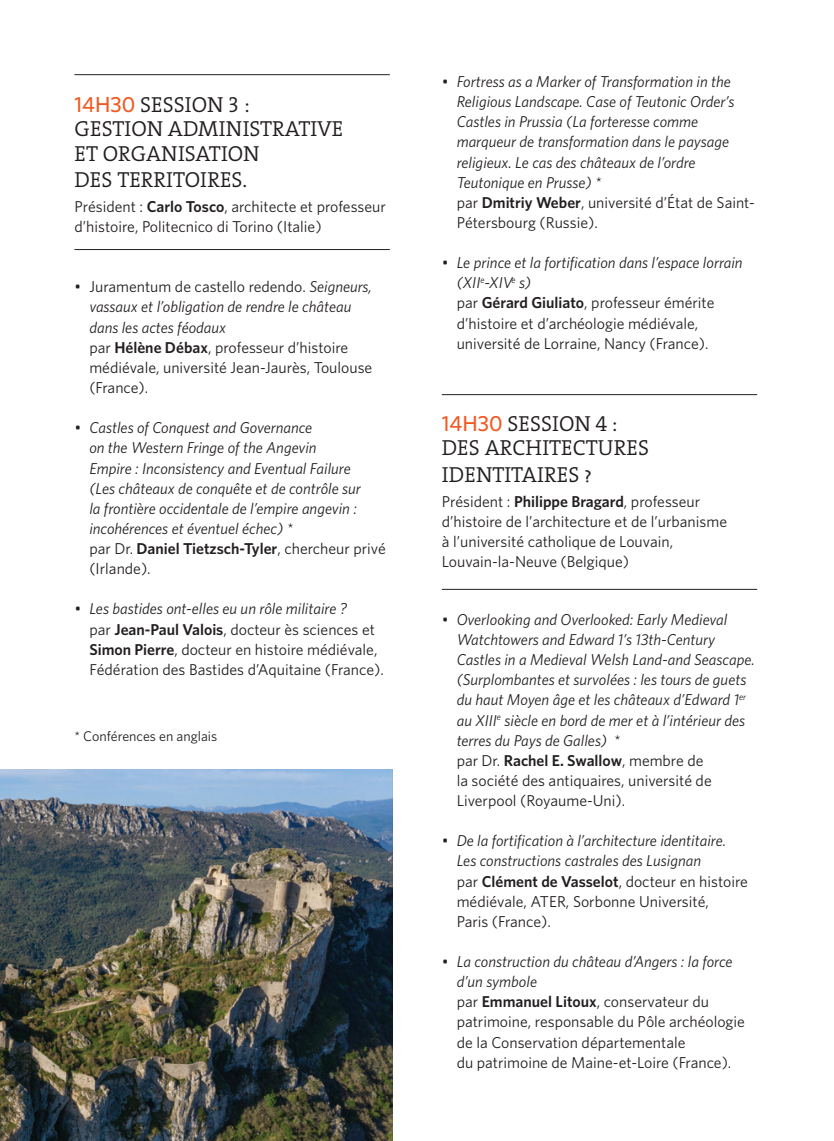
<style>
.page{position:relative;width:834px;height:1141px;background:#fff}
.page>*{position:absolute;margin:0;border:0;box-sizing:border-box;transform-origin:0 0}
.t1{font:21.88px/25px "The Serif Semi Light Caps";color:#231f20}
.t2{font:italic 15.75px/20.1px "Whitney HTF";color:#231f20}
.t3{font:15.75px/20.1px "Whitney HTF";color:#231f20}
.t4{font:14px "Whitney HTF";color:#231f20}
.s1{font-family:"Whitney HTF";font-weight:500;color:#f15921}
.s2{font-weight:600}
.s3{font-style:italic}
.s4{font-style:normal}
.s5{font-weight:600;font-style:normal}
</style>
<div class="page">
<img style="left:0;top:769px;width:392px;height:372px">
<hr style="left:74px;top:249px;width:316px;height:1px;background:#231f20">
<hr style="left:441px;top:589px;width:316px;height:1px;background:#231f20">
<hr style="left:74px;top:74px;width:316px;height:1px;background:#231f20">
<hr style="left:441px;top:394px;width:316px;height:1px;background:#231f20">
<h1 class="t1" style="left:74px;top:91px;width:270px"><span class="s1">14H30</span> SESSION 3 :<br>GESTION ADMINISTRATIVE<br>ET ORGANISATION<br>DES TERRITOIRES.</h1>
<p class="t3" style="left:74px;top:196px;width:313px">Président : <span class="s2">Carlo Tosco</span>, architecte et professeur d’histoire, Politecnico di Torino (Italie)</p>
<p class="t3" style="left:89px;top:276px;width:284px;text-indent:-15px">• Juramentum de castello redendo. <span class="s3">Seigneurs, vassaux et l’obligation de rendre le château dans les actes féodaux<br></span>par <span class="s2">Hélène Débax</span>, professeur d’histoire médiévale, université Jean-Jaurès, Toulouse (France).</p>
<p class="t2" style="left:89px;top:417px;width:298px;text-indent:-15px">• Castles of Conquest and Governance<br>on the Western Fringe of the Angevin<br>Empire : Inconsistency and Eventual Failure<br>(Les châteaux de conquête et de contrôle sur<br>la frontière occidentale de l’empire angevin : incohérences et éventuel échec) *<br><span class="s4">par Dr.</span> <span class="s5">Daniel Tietzsch-Tyler</span><span class="s4">, chercheur privé (Irlande).</span></p>
<p class="t3" style="left:89px;top:599px;width:296px;text-indent:-15px"><span class="s3">• Les bastides ont-elles eu un rôle militaire ?<br></span>par <span class="s2">Jean-Paul Valois</span>, docteur ès sciences et <span class="s2">Simon Pierre</span>, docteur en histoire médiévale, Fédération des Bastides d’Aquitaine (France).</p>
<p class="t4" style="left:74px;top:728px;width:144px">* Conférences en anglais</p>
<p class="t2" style="left:456px;top:71px;width:300px;text-indent:-15px">• Fortress as a Marker of Transformation in the Religious Landscape. Case of Teutonic Order’s Castles in Prussia (La forteresse comme marqueur de transformation dans le paysage religieux. Le cas des châteaux de l’ordre Teutonique en Prusse) *<br><span class="s4">par</span> <span class="s5">Dmitriy Weber</span><span class="s4">, université d’État de Saint-Pétersbourg (Russie).</span></p>
<p class="t3" style="left:456px;top:252px;width:287px;text-indent:-15px"><span class="s3">• Le prince et la fortification dans l’espace lorrain (XII</span><sup>e</sup><span class="s3">-XIV</span><sup>e</sup> <span class="s3">s)<br></span>par <span class="s2">Gérard Giuliato</span>, professeur émérite d’histoire et d’archéologie médiévale, université de Lorraine, Nancy (France).</p>
<h1 class="t1" style="left:441px;top:410px;width:209px"><span class="s1">14H30</span> SESSION 4 :<br>DES ARCHITECTURES<br>IDENTITAIRES ?</h1>
<p class="t3" style="left:441px;top:491px;width:287px">Président : <span class="s2">Philippe Bragard</span>, professeur d’histoire de l’architecture et de l’urbanisme à l’université catholique de Louvain, Louvain-la-Neuve (Belgique)</p>
<p class="t2" style="left:456px;top:609px;width:299px;text-indent:-15px">• Overlooking and Overlooked: Early Medieval Watchtowers and Edward 1’s 13th-Century Castles in a Medieval Welsh Land-and Seascape. (Surplombantes et survolées : les tours de guets du haut Moyen âge et les châteaux d’Edward 1<sup>er </sup>au XIII<sup>e</sup> siècle en bord de mer et à l’intérieur des terres du Pays de Galles) *<br><span class="s4">par Dr.</span> <span class="s5">Rachel E. Swallow</span><span class="s4">, membre de<br>la société des antiquaires, université de Liverpool (Royaume-Uni).</span></p>
<p class="t2" style="left:456px;top:830px;width:293px;text-indent:-15px">• De la fortification à l’architecture identitaire.<br>Les constructions castrales des Lusignan<br><span class="s4">par</span> <span class="s5">Clément de Vasselot</span><span class="s4">, docteur en histoire médiévale, ATER, Sorbonne Université,<br>Paris (France).</span></p>
<p class="t3" style="left:456px;top:951px;width:290px;text-indent:-15px"><span class="s3">• La construction du château d’Angers : la force d’un symbole<br></span>par <span class="s2">Emmanuel Litoux</span>, conservateur du patrimoine, responsable du Pôle archéologie de la Conservation départementale<br>du patrimoine de Maine-et-Loire (France).</p>
</div>
